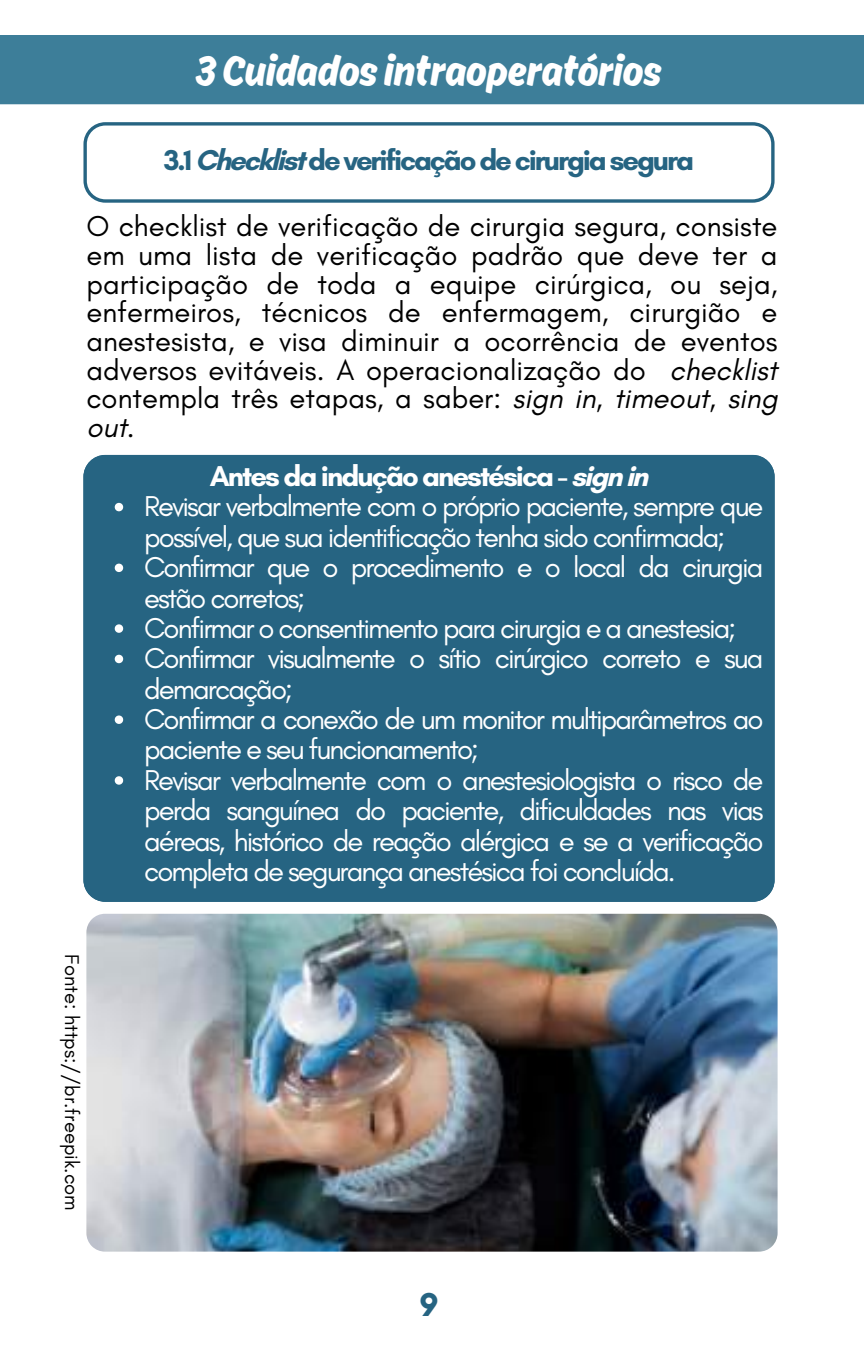
<style>
.page{position:relative;width:864px;height:1350px;background:#fff}
.page>*{position:absolute;margin:0;border:0;box-sizing:border-box;transform-origin:0 0}
.t1{font:45px "Ahkio";color:#fff}
.t2{font:700 33.75px "Glacial Indifference";color:#266482}
.t3{font:29.25px/30.4px "Glacial Indifference";letter-spacing:-.065em;color:#fff}
.t4{font:29.25px/28.8px "Glacial Indifference";color:#000;text-align:justify}
.t5{font:700 29.25px "Glacial Indifference";letter-spacing:-.075em;color:#266482}
.t6{font:700 29.25px "Glacial Indifference";letter-spacing:-.065em;color:#fff}
.t7{font:20.25px "Glacial Indifference";color:#000}
.s1{font-style:italic}
</style>
<div class="page">
<div style="left:83px;top:455px;width:692px;height:447px;background:#266482"></div>
<svg style="left:115px;top:503px;width:8px;height:8px"></svg>
<svg style="left:115px;top:564px;width:8px;height:8px"></svg>
<svg style="left:115px;top:624px;width:8px;height:9px"></svg>
<svg style="left:115px;top:655px;width:8px;height:8px"></svg>
<svg style="left:115px;top:716px;width:8px;height:8px"></svg>
<svg style="left:115px;top:776px;width:8px;height:9px"></svg>
<svg style="left:83px;top:122px;width:692px;height:81px"></svg>
<img style="left:86px;top:914px;width:692px;height:338px">
<div style="left:0;top:35px;width:864px;height:69px;background:#3d7e99"></div>
<h1 class="t1" style="left:196px;top:43px;width:468px">3 Cuidados intraoperatórios</h1>
<p class="t5" style="left:164px;top:142px;width:532px">3.1 Checklist de verificação de cirurgia segura</p>
<p class="t4" style="left:86px;top:212px;width:693px">O checklist de verificação de cirurgia segura, consiste em uma lista de verificação padrão que deve ter a participação de toda a equipe cirúrgica, ou seja, enfermeiros, técnicos de enfermagem, cirurgião e anestesista, e visa diminuir a ocorrência de eventos adversos evitáveis. A operacionalização do <span class="s1">checklist </span>contempla três etapas, a saber: <span class="s1">sign in, timeout, sing out.</span></p>
<p class="t7" style="left:84px;top:954px;width:258px;rotate:90deg">Fonte: https://br.freepik.com</p>
<p class="t6" style="left:210px;top:458px;width:440px">Antes da indução anestésica - sign in</p>
<p class="t3" style="left:144px;top:491px;width:621px">Revisar verbalmente com o próprio paciente, sempre que possível, que sua identificação tenha sido confirmada; Confirmar que o procedimento e o local da cirurgia estão corretos;<br>Confirmar o consentimento para cirurgia e a anestesia; Confirmar visualmente o sítio cirúrgico correto e sua demarcação;<br>Confirmar a conexão de um monitor multiparâmetros ao paciente e seu funcionamento;<br>Revisar verbalmente com o anestesiologista o risco de perda sanguínea do paciente, dificuldades nas vias aéreas, histórico de reação alérgica e se a verificação completa de segurança anestésica foi concluída.</p>
<p class="t2" style="left:419px;top:1284px;width:21px">9</p>
</div>
